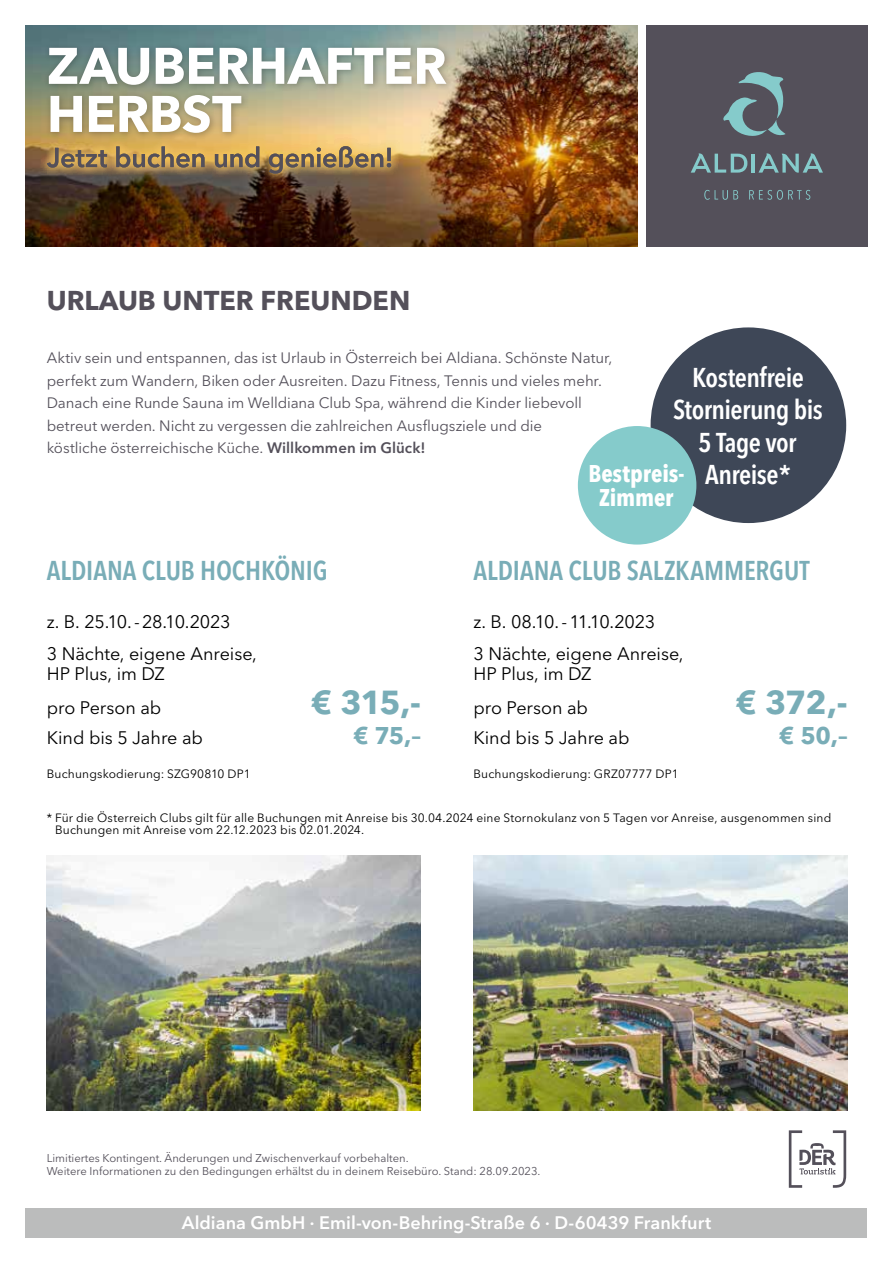
<style>
.page{position:relative;width:893px;height:1263px;background:#fff}
.page>*{position:absolute;margin:0;border:0;box-sizing:border-box;transform-origin:0 0}
.t1{font:700 33px "Avenir Next LT Pro";letter-spacing:-.035em;color:#79adb7}
.t2{font:600 condensed 27px "Avenir Next LT Pro";letter-spacing:-.005em;color:#79adb7}
.t3{font:600 condensed 27px/32.4px "Avenir Next LT Pro";letter-spacing:-.02em;color:#fff;text-align:center}
.t4{font:700 27px "Avenir Next LT Pro";color:#54505a}
.t5{font:700 condensed 24px/24px "Avenir Next LT Pro";letter-spacing:-.005em;color:#fff;text-align:center}
.t6{font:700 24px "Avenir Next LT Pro";color:#79adb7}
.t7{font:18px/32.2px "Avenir Next LT Pro";letter-spacing:-.005em;color:#000}
.t8{font:600 18px "Avenir Next LT Pro";color:#fff}
.t9{font:15px/22.5px "Avenir Next LT Pro";letter-spacing:-.005em;color:#54505a}
.t10{font:12px/12.8px "Avenir Next LT Pro";letter-spacing:.015em;color:#000}
.t11{font:11.25px/12.8px "Avenir Next LT Pro";color:#54505a}
.s1{font-weight:600}
</style>
<div class="page">
<svg style="left:789px;top:1130px;width:57px;height:58px"></svg>
<div style="left:26px;top:1208px;width:841px;height:29px;background:#bbbcbc"></div>
<div style="left:651px;top:327px;width:195px;height:196px;background:#3e4757;border-radius:50%"></div>
<img style="left:47px;top:855px;width:374px;height:255px">
<img style="left:473px;top:855px;width:375px;height:255px">
<div style="left:646px;top:26px;width:221px;height:221px;background:#54505a"></div>
<svg style="left:704px;top:190px;width:34px;height:10px"></svg>
<svg style="left:749px;top:190px;width:61px;height:10px"></svg>
<svg style="left:723px;top:72px;width:63px;height:64px"></svg>
<svg style="left:691px;top:153px;width:56px;height:20px"></svg>
<hr style="left:752px;top:154px;width:3px;height:19px;background:#85cbcb">
<svg style="left:758px;top:153px;width:65px;height:20px"></svg>
<img style="left:26px;top:26px;width:611px;height:221px">
<div style="left:43px;top:42px;width:411px;height:99px;background:#000;opacity:.25"></div>
<svg style="left:51px;top:95px;width:190px;height:38px"></svg>
<svg style="left:49px;top:48px;width:397px;height:37px"></svg>
<div style="left:38px;top:137px;width:363px;height:46px;background:#f5c046;opacity:.75"></div>
<svg style="left:269px;top:146px;width:122px;height:28px;background:#a98d5b"></svg>
<svg style="left:47px;top:147px;width:212px;height:21px;background:#ab8c56"></svg>
<div style="left:578px;top:426px;width:118px;height:119px;background:#85cbcb;border-radius:50%"></div>
<h2 class="t4" style="left:47px;top:284px;width:365px">URLAUB UNTER FREUNDEN</h2>
<p class="t9" style="left:47px;top:347px;width:567px">Aktiv sein und entspannen, das ist Urlaub in Österreich bei Aldiana. Schönste Natur, perfekt zum Wandern, Biken oder Ausreiten. Dazu Fitness, Tennis und vieles mehr.<br>Danach eine Runde Sauna im Welldiana Club Spa, während die Kinder liebevoll betreut werden. Nicht zu vergessen die zahlreichen Ausflugsziele und die<br>köstliche österreichische Küche. <span class="s1">Willkommen im Glück!</span></p>
<h2 class="t3" style="left:673px;top:361px;width:151px">Kostenfreie<br>Stornierung bis<br>5 Tage vor<br>Anreise*</h2>
<h3 class="t5" style="left:588px;top:462px;width:98px">Bestpreis-<br>Zimmer</h3>
<h2 class="t2" style="left:47px;top:554px;width:282px">ALDIANA CLUB HOCHKÖNIG</h2>
<p class="t7" style="left:47px;top:605px;width:212px">z. B. 25.10.-28.10.2023<br>3 Nächte, eigene Anreise,</p>
<p class="t7" style="left:47px;top:656px;width:119px;line-height:34.3px">HP Plus, im DZ pro Person ab</p>
<h1 class="t1" style="left:311px;top:682px;width:112px">€ 315,-</h1>
<h2 class="t2" style="left:473px;top:554px;width:338px">ALDIANA CLUB SALZKAMMERGUT</h2>
<p class="t7" style="left:473px;top:605px;width:212px">z. B. 08.10.-11.10.2023<br>3 Nächte, eigene Anreise,</p>
<p class="t7" style="left:473px;top:656px;width:119px;line-height:34.3px">HP Plus, im DZ pro Person ab</p>
<h1 class="t1" style="left:735px;top:682px;width:114px">€ 372,-</h1>
<p class="t7" style="left:47px;top:722px;width:158px">Kind bis 5 Jahre ab</p>
<h3 class="t6" style="left:353px;top:721px;width:69px">€ 75,–</h3>
<p class="t10" style="left:47px;top:768px;width:205px">Buchungskodierung: SZG90810 DP1</p>
<p class="t10" style="left:55px;top:811px;width:778px;text-indent:-8px">* Für die Österreich Clubs gilt für alle Buchungen mit Anreise bis 30.04.2024 eine Stornokulanz von 5 Tagen vor Anreise, ausgenommen sind<br>Buchungen mit Anreise vom 22.12.2023 bis 02.01.2024.</p>
<p class="t7" style="left:473px;top:722px;width:158px">Kind bis 5 Jahre ab</p>
<h3 class="t6" style="left:779px;top:721px;width:70px">€ 50,–</h3>
<p class="t10" style="left:473px;top:768px;width:207px">Buchungskodierung: GRZ07777 DP1</p>
<p class="t11" style="left:47px;top:1152px;width:495px">Limitiertes Kontingent. Änderungen und Zwischenverkauf vorbehalten.<br>Weitere Informationen zu den Bedingungen erhältst du in deinem Reisebüro. Stand: 28.09.2023.</p>
<p class="t8" style="left:182px;top:1212px;width:531px">Aldiana GmbH ∙ Emil-von-Behring-Straße 6 ∙ D-60439 Frankfurt</p>
</div>
